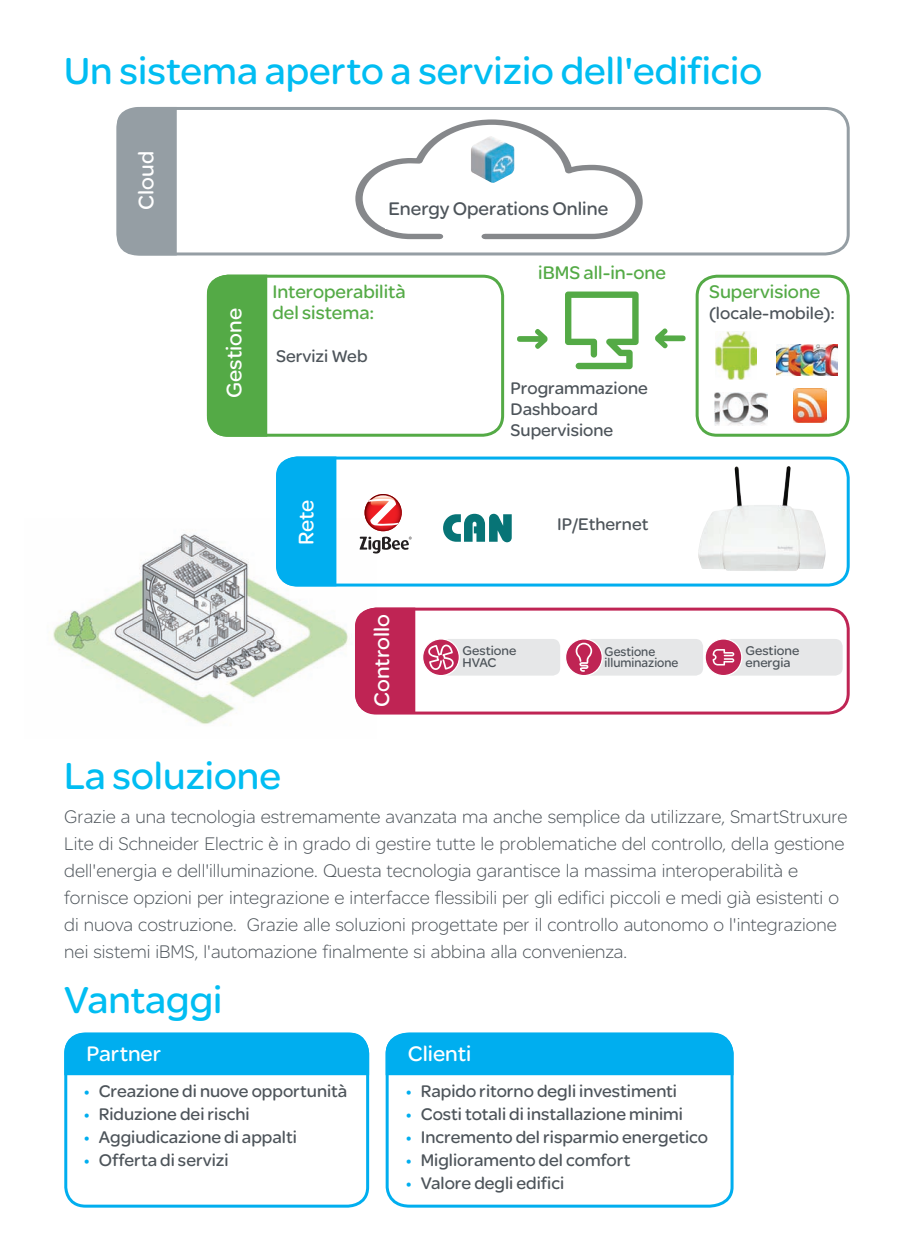
<style>
.page{position:relative;width:914px;height:1258px;background:#fff}
.page>*{position:absolute;margin:0;border:0;box-sizing:border-box;transform-origin:0 0}
.t1{font:40.05px "SE Optimist";color:#01bdf2}
.t2{font:22.5px "SE Optimist";color:#fff}
.t3{font:300 19.5px/27px "SE Optimist";color:#4d545a}
.t4{font:19.5px/21px "SE Optimist";color:#54aa46}
.t5{font:19.5px "SE Optimist";color:#4d545a}
.t6{font:18px/21px "SE Optimist";color:#4d545a}
.t7{font:13.5px/11.6px "SE Optimist";color:#4d545a}
.t8{font:13.5px/11.6px "SE Optimist";color:#4d545a;scale:.94 1}
.s1{color:#00aeef}
</style>
<div class="page">
<img style="left:53px;top:523px;width:324px;height:202px">
<div style="left:276px;top:456px;width:573px;height:130px;border:3px solid #00aeef;border-radius:20px"></div>
<svg style="left:274px;top:456px;width:64px;height:132px;background:#15b4f0"></svg>
<div style="left:355px;top:608px;width:494px;height:106px;border:3px solid #bf2454;border-radius:20px"></div>
<svg style="left:353px;top:606px;width:64px;height:109px;background:#c53964"></svg>
<div style="left:441px;top:639px;width:119px;height:37px;background:#e6e7e8;border-radius:8px"></div>
<svg style="left:422px;top:639px;width:37px;height:37px"></svg>
<div style="left:422px;top:638px;width:38px;height:38px;border:1px solid #fff;border-radius:50%"></div>
<svg style="left:428px;top:644px;width:25px;height:26px"></svg>
<div style="left:723px;top:639px;width:119px;height:37px;background:#e6e7e8;border-radius:8px"></div>
<div style="left:705px;top:639px;width:36px;height:37px;background:#bf2454;border-radius:50%"></div>
<div style="left:704px;top:638px;width:38px;height:38px;border:1px solid #fff;border-radius:50%"></div>
<svg style="left:712px;top:649px;width:22px;height:16px"></svg>
<div style="left:584px;top:639px;width:119px;height:37px;background:#e6e7e8;border-radius:8px"></div>
<svg style="left:565px;top:639px;width:37px;height:37px"></svg>
<div style="left:565px;top:638px;width:38px;height:38px;border:1px solid #fff;border-radius:50%"></div>
<svg style="left:575px;top:643px;width:17px;height:29px"></svg>
<div style="left:207px;top:275px;width:297px;height:162px;border:3px solid #54aa46;border-radius:20px"></div>
<svg style="left:206px;top:274px;width:63px;height:163px;background:#5eaf51"></svg>
<div style="left:695px;top:275px;width:154px;height:162px;border:3px solid #54aa46;border-radius:20px"></div>
<svg style="left:364px;top:494px;width:37px;height:37px"></svg>
<svg style="left:368px;top:495px;width:31px;height:31px"></svg>
<svg style="left:359px;top:537px;width:52px;height:16px"></svg>
<img style="left:698px;top:466px;width:127px;height:105px">
<svg style="left:178px;top:107px;width:672px;height:149px"></svg>
<svg style="left:116px;top:107px;width:62px;height:149px;background:#99a1a7"></svg>
<svg style="left:517px;top:329px;width:30px;height:20px"></svg>
<svg style="left:655px;top:328px;width:30px;height:21px"></svg>
<svg style="left:443px;top:514px;width:68px;height:28px"></svg>
<svg style="left:565px;top:291px;width:73px;height:78px"></svg>
<div style="left:64px;top:1033px;width:305px;height:174px;border:3px solid #00aeef;border-radius:20px"></div>
<svg style="left:64px;top:1032px;width:306px;height:45px;background:#10b3ef"></svg>
<svg style="left:385px;top:1077px;width:349px;height:131px"></svg>
<svg style="left:385px;top:1032px;width:349px;height:45px;background:#10b3ef"></svg>
<img style="left:793px;top:389px;width:33px;height:33px">
<img style="left:714px;top:392px;width:53px;height:34px">
<img style="left:715px;top:332px;width:41px;height:48px">
<img style="left:776px;top:345px;width:61px;height:30px">
<svg style="left:354px;top:118px;width:290px;height:122px"></svg>
<div style="left:385px;top:187px;width:223px;height:42px;background:#fff"></div>
<h1 class="t1" style="left:64px;top:42px;width:699px">Un sistema aperto a servizio dell'edificio</h1>
<p class="t2" style="left:130px;top:210px;width:60px;rotate:-90deg">Cloud</p>
<p class="t2" style="left:218px;top:398px;width:91px;rotate:-90deg">Gestione</p>
<p class="t5" style="left:388px;top:195px;width:221px">Energy Operations Online</p>
<p class="t4" style="left:538px;top:262px;width:129px">iBMS all-in-one</p>
<p class="t4" style="left:272px;top:280px;width:135px">Interoperabilità del sistema:</p>
<p class="t4" style="left:709px;top:280px;width:113px">Supervisione</p>
<p class="t6" style="left:709px;top:302px;width:127px">(locale-mobile):</p>
<p class="t6" style="left:276px;top:345px;width:93px">Servizi Web</p>
<p class="t2" style="left:290px;top:545px;width:47px;rotate:-90deg">Rete</p>
<p class="t2" style="left:366px;top:707px;width:94px;rotate:-90deg">Controllo</p>
<p class="t6" style="left:510px;top:377px;width:139px">Programmazione<br>Dashboard<br>Supervisione</p>
<p class="t6" style="left:557px;top:513px;width:93px">IP/Ethernet</p>
<p class="t7" style="left:462px;top:644px;width:55px">Gestione<br>HVAC</p>
<p class="t7" style="left:745px;top:644px;width:55px">Gestione energia</p>
<p class="t8" style="left:604px;top:645px;width:80px">Gestione illuminazione</p>
<h1 class="t1" style="left:64px;top:748px;width:218px">La soluzione</h1>
<p class="t3" style="left:64px;top:802px;width:784px">Grazie a una tecnologia estremamente avanzata ma anche semplice da utilizzare, SmartStruxure Lite di Schneider Electric è in grado di gestire tutte le problematiche del controllo, della gestione dell'energia e dell'illuminazione. Questa tecnologia garantisce la massima interoperabilità e fornisce opzioni per integrazione e interfacce flessibili per gli edifici piccoli e medi già esistenti o di nuova costruzione. Grazie alle soluzioni progettate per il controllo autonomo o l'integrazione nei sistemi iBMS, l'automazione finalmente si abbina alla convenienza.</p>
<h1 class="t1" style="left:64px;top:971px;width:160px">Vantaggi</h1>
<p class="t2" style="left:87px;top:1038px;width:76px">Partner</p>
<p class="t2" style="left:408px;top:1038px;width:65px">Clienti</p>
<p class="t6" style="left:84px;top:1080px;width:265px"><span class="s1">•</span> Creazione di nuove opportunità</p>
<p class="t6" style="left:84px;top:1103px;width:167px"><span class="s1">•</span> Riduzione dei rischi</p>
<p class="t6" style="left:84px;top:1126px;width:214px"><span class="s1">•</span> Aggiudicazione di appalti</p>
<p class="t6" style="left:84px;top:1149px;width:146px"><span class="s1">•</span> Offerta di servizi</p>
<p class="t6" style="left:406px;top:1080px;width:273px"><span class="s1">•</span> Rapido ritorno degli investimenti</p>
<p class="t6" style="left:406px;top:1103px;width:279px"><span class="s1">•</span> Costi totali di installazione minimi</p>
<p class="t6" style="left:406px;top:1126px;width:304px"><span class="s1">•</span> Incremento del risparmio energetico</p>
<p class="t6" style="left:406px;top:1149px;width:226px"><span class="s1">•</span> Miglioramento del comfort</p>
<p class="t6" style="left:406px;top:1172px;width:160px"><span class="s1">•</span> Valore degli edifici</p>
</div>
